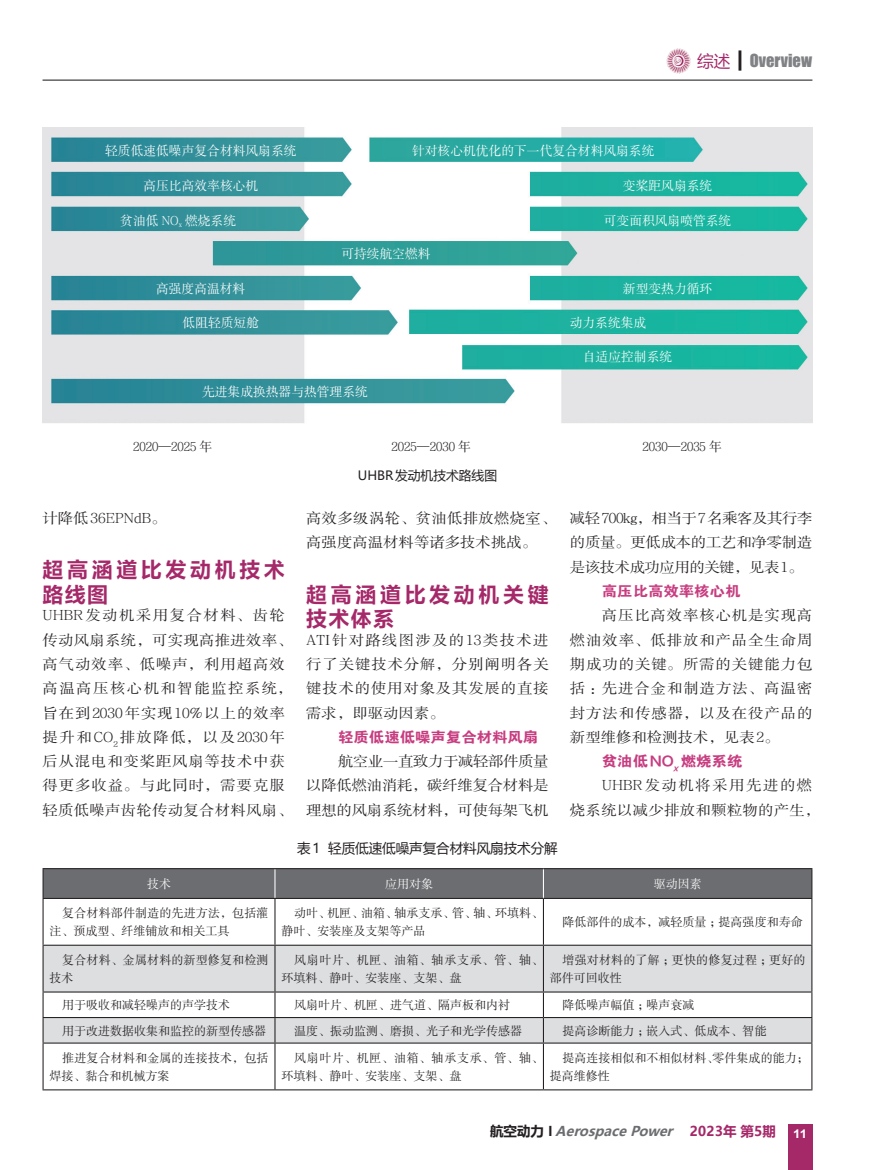
<style>
.page{position:relative;width:872px;height:1170px;background:#fff}
.page>*{position:absolute;margin:0;border:0;box-sizing:border-box;transform-origin:0 0}
.t1{font:21px/24.3px "FZLTCHJW GB1 0";letter-spacing:.17em;color:#a52869}
.t2{font:16.5px "Impact";color:#808285}
.t3{font:14.25px/24.3px "FZSSJW GB1 0";letter-spacing:.02em;color:#231f20;text-align:justify;scale:1.08 1}
.t4{font:14.25px/24.3px "FZSSJW GB1 0";letter-spacing:.055em;color:#231f20;scale:1.08 1}
.t5{font:14.25px/24.3px "FZSSJW GB1 0";color:#231f20;scale:1.08 1}
.t6{font:14.25px "FZDHTJW GB1 0";color:#c73d80;scale:1.08 1}
.t7{font:italic 700 13.5px "Microsoft Ya Hei";color:#6c6d70}
.t8{font:13.5px "Microsoft Ya Hei";color:#231f20}
.t9{font:12.75px "FZSSJW GB1 0";color:#fff}
.t10{font:12.75px "FZSSJW GB1 0";color:#231f20}
.t11{font:12.75px "Microsoft Ya Hei";color:#231f20}
.t12{font:12px/18px "FZSSJW GB1 0";color:#231f20}
.t13{font:12px/18px "FZSSJW GB1 0";letter-spacing:.055em;color:#231f20}
.t14{font:12px "FZSSJW GB1 0";color:#fff}
.t15{font:700 12px "Arial";color:#fff;scale:1.1 1}
.s1{font-family:"Microsoft Ya Hei";color:#a52869}
.s2{font-family:"Microsoft Ya Hei";color:#231f20}
.s3{font-style:normal;color:#231f20}
.s4{font-style:normal;color:#a52869}
</style>
<div class="page">
<div style="left:787px;top:1124px;width:25px;height:45px;background:#a52869"></div>
<img style="left:666px;top:49px;width:24px;height:24px">
<hr style="left:43px;top:80px;width:769px;height:1px;background:#231f20">
<img style="left:43px;top:128px;width:769px;height:295px">
<svg style="left:275px;top:898px;width:536px;height:191px"></svg>
<svg style="left:44px;top:945px;width:767px;height:97px;fill:#dddee0"></svg>
<hr style="left:43px;top:944px;width:232px;height:1px;background:#231f20">
<hr style="left:275px;top:944px;width:268px;height:1px;background:#231f20">
<hr style="left:543px;top:944px;width:269px;height:1px;background:#231f20">
<hr style="left:43px;top:991px;width:232px;height:1px;background:#231f20">
<hr style="left:275px;top:991px;width:268px;height:1px;background:#231f20">
<hr style="left:543px;top:991px;width:269px;height:1px;background:#231f20">
<hr style="left:274px;top:898px;width:1px;height:46px;background:#231f20">
<hr style="left:543px;top:898px;width:1px;height:46px;background:#231f20">
<hr style="left:811px;top:898px;width:1px;height:46px;background:#231f20">
<svg style="left:274px;top:992px;width:1px;height:50px"></svg>
<svg style="left:543px;top:992px;width:1px;height:50px"></svg>
<svg style="left:811px;top:992px;width:1px;height:50px"></svg>
<hr style="left:274px;top:1043px;width:1px;height:46px;background:#231f20">
<hr style="left:543px;top:1043px;width:1px;height:46px;background:#231f20">
<hr style="left:811px;top:1043px;width:1px;height:46px;background:#231f20">
<hr style="left:274px;top:945px;width:1px;height:46px;background:#231f20">
<hr style="left:543px;top:945px;width:1px;height:46px;background:#231f20">
<hr style="left:811px;top:945px;width:1px;height:46px;background:#231f20">
<hr style="left:43px;top:898px;width:1px;height:46px;background:#231f20">
<hr style="left:43px;top:945px;width:1px;height:46px;background:#231f20">
<svg style="left:43px;top:992px;width:1px;height:50px"></svg>
<hr style="left:43px;top:1043px;width:1px;height:46px;background:#231f20">
<hr style="left:43px;top:1016px;width:232px;height:1px;background:#231f20">
<hr style="left:43px;top:1042px;width:232px;height:1px;background:#231f20">
<hr style="left:43px;top:1089px;width:232px;height:1px;background:#231f20">
<hr style="left:275px;top:1016px;width:268px;height:1px;background:#231f20">
<hr style="left:543px;top:1016px;width:269px;height:1px;background:#231f20">
<hr style="left:275px;top:1042px;width:268px;height:1px;background:#231f20">
<hr style="left:543px;top:1042px;width:269px;height:1px;background:#231f20">
<hr style="left:275px;top:1089px;width:268px;height:1px;background:#231f20">
<hr style="left:543px;top:1089px;width:269px;height:1px;background:#231f20">
<svg style="left:43px;top:868px;width:769px;height:29px;background:#696a6d"></svg>
<hr style="left:43px;top:897px;width:232px;height:1px;background:#231f20">
<hr style="left:275px;top:897px;width:268px;height:1px;background:#231f20">
<hr style="left:543px;top:897px;width:269px;height:1px;background:#231f20">
<p class="t9" style="left:105px;top:144px;width:193px">轻质低速低噪声复合材料风扇系统</p>
<p class="t9" style="left:143px;top:179px;width:116px">高压比高效率核心机</p>
<p class="t9" style="left:120px;top:214px;width:117px">贫油低 NO<sub>x</sub> 燃烧系统</p>
<p class="t9" style="left:156px;top:281px;width:91px">高强度高温材料</p>
<p class="t9" style="left:183px;top:316px;width:78px">低阻轻质短舱</p>
<p class="t9" style="left:412px;top:144px;width:244px">针对核心机优化的下一代复合材料风扇系统</p>
<h2 class="t2" style="left:697px;top:48px;width:116px"><span class="s1">综述</span> <span class="s2">┃</span> OVERVIEW</h2>
<p class="t9" style="left:341px;top:247px;width:91px">可持续航空燃料</p>
<p class="t9" style="left:623px;top:179px;width:91px">变桨距风扇系统</p>
<p class="t9" style="left:604px;top:214px;width:129px">可变面积风扇喷管系统</p>
<p class="t9" style="left:623px;top:281px;width:91px">新型变热力循环</p>
<p class="t9" style="left:570px;top:316px;width:78px">动力系统集成</p>
<p class="t9" style="left:583px;top:350px;width:91px">自适应控制系统</p>
<p class="t9" style="left:202px;top:385px;width:167px">先进集成换热器与热管理系统</p>
<p class="t10" style="left:133px;top:440px;width:81px">2020—2025 年</p>
<p class="t10" style="left:391px;top:440px;width:81px">2025—2030 年</p>
<p class="t10" style="left:642px;top:440px;width:81px">2030—2035 年</p>
<p class="t5" style="left:43px;top:506px;width:116px">计降低 36EPNdB。</p>
<h1 class="t1" style="left:43px;top:559px;width:244px">超高涵道比发动机技术路线图</h1>
<p class="t4" style="left:43px;top:603px;width:233px">UHBR发动机采用复合材料、齿轮传动风扇系统，可实现高推进效率、高气动效率、低噪声，利用超高效高温高压核心机和智能监控系统，旨在到2030年实现10%以上的效率提升和CO<sub>2</sub>排放降低，以及2030年后从混电和变桨距风扇等技术中获得更多收益。与此同时，需要克服轻质低噪声齿轮传动复合材料风扇、</p>
<p class="t11" style="left:358px;top:467px;width:141px">UHBR发动机技术路线图</p>
<p class="t5" style="left:306px;top:506px;width:233px">高效多级涡轮、贫油低排放燃烧室、高强度高温材料等诸多技术挑战。</p>
<h1 class="t1" style="left:306px;top:583px;width:244px">超高涵道比发动机关键技术体系</h1>
<p class="t3" style="left:306px;top:628px;width:226px">ATI针对路线图涉及的13类技术进行了关键技术分解，分别阐明各关键技术的使用对象及其发展的直接需求，即驱动因素。</p>
<p class="t6" style="left:338px;top:729px;width:187px">轻质低速低噪声复合材料风扇</p>
<p class="t3" style="left:306px;top:749px;width:226px;text-indent:32px">航空业一直致力于减轻部件质量以降低燃油消耗，碳纤维复合材料是理想的风扇系统材料，可使每架飞机</p>
<p class="t8" style="left:297px;top:839px;width:262px">表1 轻质低速低噪声复合材料风扇技术分解</p>
<p class="t3" style="left:570px;top:506px;width:226px">减轻700kg，相当于7名乘客及其行李的质量。更低成本的工艺和净零制造是该技术成功应用的关键，见表1。</p>
<p class="t6" style="left:602px;top:583px;width:130px">高压比高效率核心机</p>
<p class="t3" style="left:570px;top:603px;width:226px;text-indent:32px">高压比高效率核心机是实现高燃油效率、低排放和产品全生命周期成功的关键。所需的关键能力包括：先进合金和制造方法、高温密封方法和传感器，以及在役产品的新型维修和检测技术，见表 2。</p>
<p class="t6" style="left:602px;top:753px;width:132px">贫油低NO<sub>x</sub>燃烧系统</p>
<p class="t3" style="left:570px;top:773px;width:233px;text-indent:32px">UHBR发动机将采用先进的燃烧系统以减少排放和颗粒物的产生，</p>
<p class="t14" style="left:147px;top:877px;width:25px">技术</p>
<p class="t14" style="left:385px;top:877px;width:49px">应用对象</p>
<p class="t14" style="left:653px;top:877px;width:49px">驱动因素</p>
<p class="t12" style="left:49px;top:904px;width:221px;text-indent:13px">复合材料部件制造的先进方法，包括灌注、预成型、纤维铺放和相关工具</p>
<p class="t12" style="left:281px;top:904px;width:263px;text-indent:13px">动叶、机匣、油箱、轴承支承、管、轴、环填料、静叶、安装座及支架等产品</p>
<p class="t12" style="left:562px;top:913px;width:242px">降低部件的成本，减轻质量；提高强度和寿命</p>
<p class="t12" style="left:49px;top:951px;width:221px;text-indent:13px">复合材料、金属材料的新型修复和检测技术</p>
<p class="t13" style="left:281px;top:951px;width:263px;text-indent:13px">风扇叶片、机匣、油箱、轴承支承、管、轴、环填料、静叶、安装座、支架、盘</p>
<p class="t12" style="left:550px;top:951px;width:257px;text-indent:13px">增强对材料的了解；更快的修复过程；更好的部件可回收性</p>
<p class="t12" style="left:62px;top:996px;width:170px">用于吸收和减轻噪声的声学技术</p>
<p class="t12" style="left:294px;top:996px;width:217px">风扇叶片、机匣、进气道、隔声板和内衬</p>
<p class="t12" style="left:562px;top:996px;width:133px">降低噪声幅值；噪声衰减</p>
<p class="t12" style="left:62px;top:1021px;width:206px">用于改进数据收集和监控的新型传感器</p>
<p class="t12" style="left:294px;top:1021px;width:229px">温度、振动监测、磨损、光子和光学传感器</p>
<p class="t12" style="left:562px;top:1021px;width:205px">提高诊断能力；嵌入式、低成本、智能</p>
<p class="t12" style="left:49px;top:1048px;width:221px;text-indent:13px">推进复合材料和金属的连接技术，包括焊接、黏合和机械方案</p>
<p class="t13" style="left:281px;top:1048px;width:263px;text-indent:13px">风扇叶片、机匣、油箱、轴承支承、管、轴、环填料、静叶、安装座、支架、盘</p>
<p class="t12" style="left:550px;top:1048px;width:260px;text-indent:13px">提高连接相似和不相似材料、零件集成的能力；提高维修性</p>
<p class="t7" style="left:490px;top:1121px;width:287px"><span class="s3">航空动力 I</span> AerospacePower <span class="s4">2 0 2 3 年 第 5 期</span></p>
<p class="t15" style="left:793px;top:1125px;width:14px">11</p>
</div>
